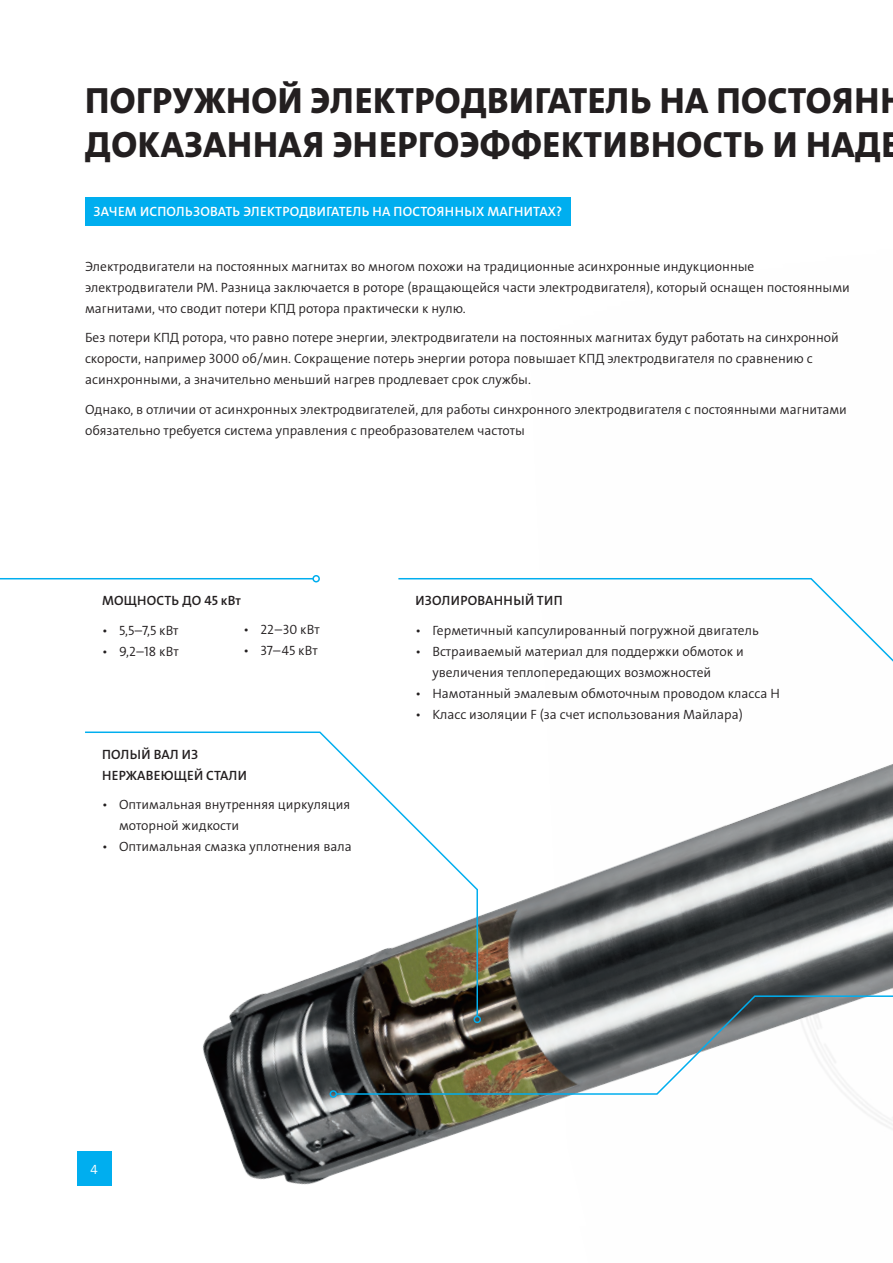
<style>
.page{position:relative;width:893px;height:1263px;background:#fff}
.page>*{position:absolute;margin:0;border:0;box-sizing:border-box;transform-origin:0 0}
.t1{font:36.75px/44.1px "Grundfos The Sans V2 OT 8 XB";letter-spacing:.015em;color:#231f20}
.t2{font:13.5px/21px "Grundfos The Sans V2 OT 4 SL";color:#231f20}
.t3{font:13.5px/21px "Grundfos The Sans V2 OT 6 SB";letter-spacing:.015em;color:#231f20}
.t4{font:13.5px "Grundfos The Sans V2 OT 6 SB";letter-spacing:.015em;color:#fff}
.t5{font:13.5px "Grundfos The Sans V2 OT 4 SL";color:#fff}
</style>
<div class="page">
<img style="left:48px;top:575px;width:845px;height:611px">
<div style="left:85px;top:197px;width:486px;height:29px;background:#00aeef"></div>
<div style="left:77px;top:1152px;width:34px;height:34px;background:#00aeef"></div>
<svg style="left:84px;top:731px;width:395px;height:287px"></svg>
<svg style="left:397px;top:577px;width:496px;height:162px"></svg>
<svg style="left:335px;top:995px;width:558px;height:100px"></svg>
<div style="left:330px;top:1090px;width:7px;height:8px;border:2px solid #00aeef;border-radius:50%"></div>
<hr style="left:0;top:578px;width:313px;height:1px;background:#00aeef">
<div style="left:312px;top:575px;width:8px;height:7px;border:2px solid #00aeef;border-radius:50%"></div>
<h1 class="t1" style="left:85px;top:79px;width:816px">ПОГРУЖНОЙ ЭЛЕКТРОДВИГАТЕЛЬ НА ПОСТОЯН<br>ДОКАЗАННАЯ ЭНЕРГОЭФФЕКТИВНОСТЬ И НАДЕ</h1>
<p class="t4" style="left:94px;top:203px;width:470px">ЗАЧЕМ ИСПОЛЬЗОВАТЬ ЭЛЕКТРОДВИГАТЕЛЬ НА ПОСТОЯННЫХ МАГНИТАХ?</p>
<p class="t2" style="left:85px;top:256px;width:766px">Электродвигатели на постоянных магнитах во многом похожи на традиционные асинхронные индукционные электродвигатели PM. Разница заключается в роторе (вращающейся части электродвигателя), который оснащен постоянными магнитами, что сводит потери КПД ротора практически к нулю.</p>
<p class="t2" style="left:85px;top:327px;width:755px">Без потери КПД ротора, что равно потере энергии, электродвигатели на постоянных магнитах будут работать на синхронной скорости, например 3000 об/мин. Сокращение потерь энергии ротора повышает КПД электродвигателя по сравнению с асинхронными, а значительно меньший нагрев продлевает срок службы.</p>
<p class="t2" style="left:85px;top:399px;width:763px">Однако, в отличии от асинхронных электродвигателей, для работы синхронного электродвигателя с постоянными магнитами обязательно требуется система управления с преобразователем частоты</p>
<p class="t3" style="left:102px;top:590px;width:140px">МОЩНОСТЬ ДО 45 кВт</p>
<p class="t2" style="left:102px;top:619px;width:78px">• 5,5–7,5 кВт</p>
<p class="t2" style="left:102px;top:640px;width:78px">• 9,2–18 кВт</p>
<p class="t2" style="left:243px;top:619px;width:78px">• 22–30 кВт</p>
<p class="t2" style="left:243px;top:640px;width:76px">• 37–45 кВт</p>
<p class="t3" style="left:102px;top:743px;width:146px">ПОЛЫЙ ВАЛ ИЗ<br>НЕРЖАВЕЮЩЕЙ СТАЛИ</p>
<p class="t2" style="left:119px;top:794px;width:233px;text-indent:-17px">• Оптимальная внутренняя циркуляция моторной жидкости</p>
<p class="t2" style="left:102px;top:836px;width:251px">• Оптимальная смазка уплотнения вала</p>
<p class="t3" style="left:415px;top:590px;width:149px">ИЗОЛИРОВАННЫЙ ТИП</p>
<p class="t2" style="left:415px;top:619px;width:345px">• Герметичный капсулированный погружной двигатель</p>
<p class="t2" style="left:432px;top:640px;width:313px;text-indent:-17px">• Встраиваемый материал для поддержки обмоток и увеличения теплопередающих возможностей</p>
<p class="t2" style="left:415px;top:682px;width:366px">• Намотанный эмалевым обмоточным проводом класса H</p>
<p class="t2" style="left:415px;top:703px;width:329px">• Класс изоляции F (за счет использования Майлара)</p>
<p class="t5" style="left:91px;top:1160px;width:9px">4</p>
</div>
